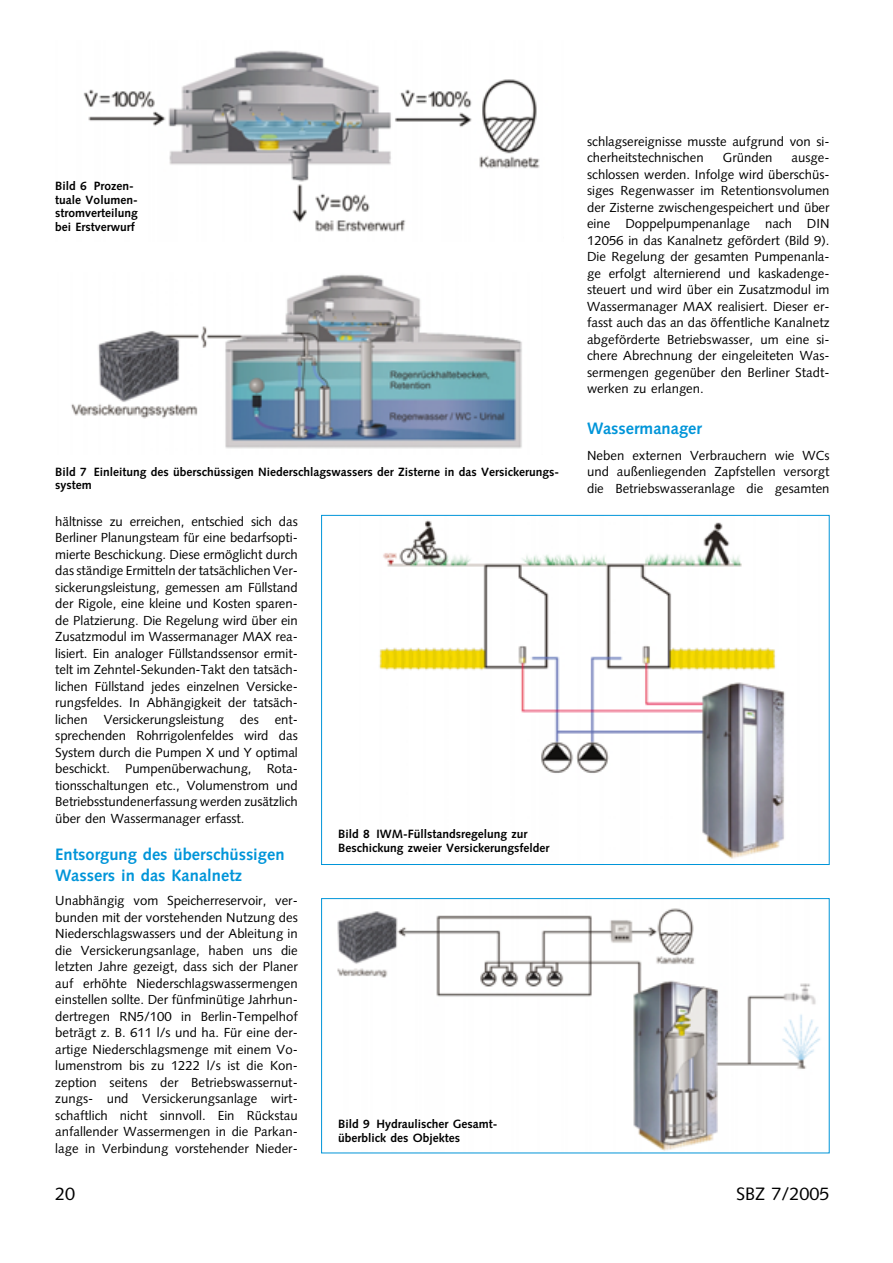
<style>
.page{position:relative;width:893px;height:1263px;background:#fff}
.page>*{position:absolute;margin:0;border:0;box-sizing:border-box;transform-origin:0 0}
.t1{font:18px "Syntax";color:#000}
.t2{font:700 16.5px/21px "Syntax";color:#0095d9}
.t3{font:13.2px/16.5px "Syntax";color:#000;text-align:justify}
.t4{font:700 12px/13.5px "Syntax";color:#000}
</style>
<div class="page">
<img style="left:83px;top:50px;width:457px;height:182px">
<img style="left:71px;top:274px;width:451px;height:175px">
<img style="left:379px;top:520px;width:406px;height:339px">
<img style="left:337px;top:908px;width:484px;height:243px">
<div style="left:321px;top:898px;width:508px;height:255px;border:1px solid #0095d9"></div>
<p class="t4" style="left:55px;top:181px;width:84px">Bild 6 Prozen&shy;tuale Volumen&shy;stromverteilung bei Erstverwurf</p>
<p class="t4" style="left:55px;top:466px;width:505px">Bild 7 Einleitung des überschüssigen Niederschlagswassers der Zisterne in das Versickerungs&shy;system</p>
<p class="t3" style="left:55px;top:514px;width:244px">hältnisse zu erreichen, entschied sich das Berliner Planungsteam für eine bedarfsopti&shy;mierte Beschickung. Diese ermöglicht durch das ständige Ermitteln der tatsächlichen Ver&shy;sickerungsleistung, gemessen am Füllstand der Rigole, eine kleine und Kosten sparen&shy;de Platzierung. Die Regelung wird über ein Zusatzmodul im Wassermanager MAX rea&shy;lisiert. Ein analoger Füllstandssensor ermit&shy;telt im Zehntel-Sekunden-Takt den tatsäch&shy;lichen Füllstand jedes einzelnen Versicke&shy;rungsfeldes. In Abhängigkeit der tatsäch&shy;lichen Versickerungsleistung des ent&shy;sprechenden Rohrrigolenfeldes wird das System durch die Pumpen X und Y optimal beschickt. Pumpenüberwachung, Rota&shy;tionsschaltungen etc., Volumenstrom und Betriebsstundenerfassung werden zusätzlich über den Wassermanager erfasst.</p>
<p class="t2" style="left:55px;top:846px;width:231px">Entsorgung des überschüssigen<br>Wassers in das Kanalnetz</p>
<p class="t3" style="left:55px;top:894px;width:244px">Unabhängig vom Speicherreservoir, ver&shy;bunden mit der vorstehenden Nutzung des Niederschlagswassers und der Ableitung in die Versickerungsanlage, haben uns die letzten Jahre gezeigt, dass sich der Planer auf erhöhte Niederschlagswassermengen einstellen sollte. Der fünfminütige Jahrhun&shy;dertregen RN5/100 in Berlin-Tempelhof beträgt z. B. 611 l/s und ha. Für eine der&shy;artige Niederschlagsmenge mit einem Vo&shy;lumenstrom bis zu 1222 l/s ist die Kon&shy;zeption seitens der Betriebswassernut&shy;zungs- und Versickerungsanlage wirt&shy;schaftlich nicht sinnvoll. Ein Rückstau anfallender Wassermengen in die Parkan&shy;lage in Verbindung vorstehender Nieder-</p>
<p class="t4" style="left:338px;top:828px;width:213px">Bild 8 IWM-Füllstandsregelung zur<br>Beschickung zweier Versickerungsfelder</p>
<p class="t4" style="left:338px;top:1119px;width:161px">Bild 9 Hydraulischer Gesamt&shy;überblick des Objektes</p>
<p class="t3" style="left:587px;top:134px;width:244px">schlagsereignisse musste aufgrund von si&shy;cherheitstechnischen</p>
<p class="t3" style="left:723px;top:151px;width:51px">Gründen</p>
<p class="t3" style="left:587px;top:151px;width:244px;text-indent:204px">ausge&shy;schlossen werden. Infolge wird überschüs&shy;siges Regenwasser im Retentionsvolumen der Zisterne zwischengespeichert und über eine Doppelpumpenanlage nach DIN 12056 in das Kanalnetz gefördert (Bild 9).<br>Die Regelung der gesamten Pumpenanla&shy;ge erfolgt alternierend und kaskadenge&shy;steuert und wird über ein Zusatzmodul im Wassermanager MAX realisiert. Dieser er&shy;fasst auch das an das öffentliche Kanalnetz abgeförderte Betriebswasser, um eine si&shy;chere Abrechnung der eingeleiteten Was&shy;sermengen gegenüber den Berliner Stadt&shy;werken zu erlangen.</p>
<p class="t2" style="left:587px;top:419px;width:116px">Wassermanager</p>
<p class="t3" style="left:587px;top:448px;width:244px">Neben externen Verbrauchern wie WCs und außenliegenden Zapfstellen versorgt die Betriebswasseranlage die gesamten</p>
<h1 class="t1" style="left:55px;top:1186px;width:22px">20</h1>
<h1 class="t1" style="left:736px;top:1186px;width:95px">SBZ 7/2005</h1>
</div>
